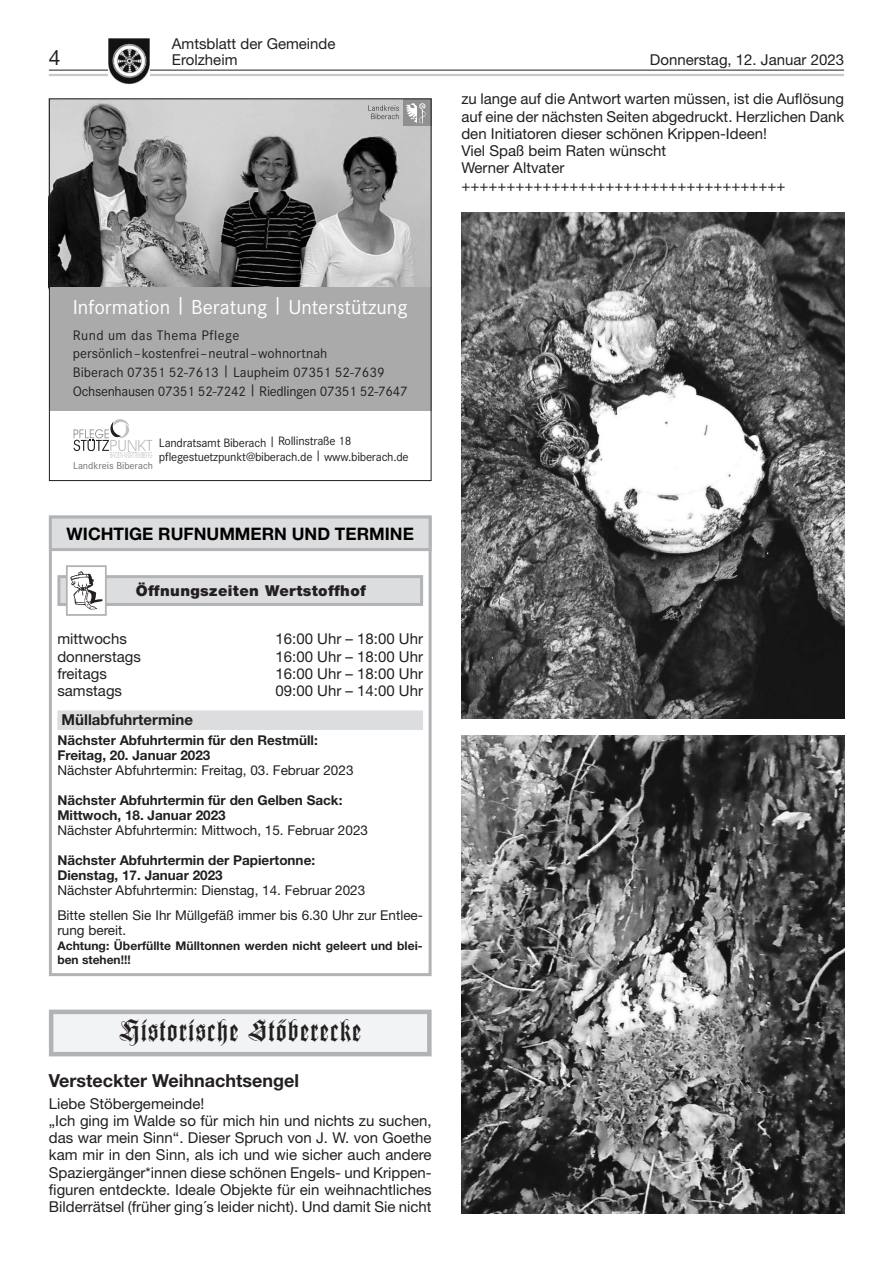
<style>
.page{position:relative;width:893px;height:1263px;background:#fff}
.page>*{position:absolute;margin:0;border:0;box-sizing:border-box;transform-origin:0 0}
.t1{font:30px "Wilhelm Klingspor Got LT Std";letter-spacing:.05em;color:#231f20}
.t2{font:21px "Helvetica Neue LT Std";color:#231f20}
.t3{font:20.85px "Corporate S";color:#fff}
.t4{font:700 18px "Helvetica Neue LT Std";color:#231f20}
.t5{font:700 17.25px "Helvetica Neue LT Std";color:#010101}
.t6{font:15px/17.2px "Helvetica Neue LT Std";color:#231f20}
.t7{font:900 15px "Helvetica Neue LT Std";letter-spacing:.025em;color:#231f20}
.t8{font:700 15px "Helvetica Neue LT Std";color:#231f20}
.t9{font:14.4px/18.6px "Corporate S";color:#231f20}
.t10{font:13.5px/24.3px "Helvetica Neue LT Std";color:#231f20}
.t11{font:700 13.5px/15px "Helvetica Neue LT Std";color:#231f20}
.t12{font:12.6px/13.8px "Corporate S";letter-spacing:-.02em;color:#231f20}
.t13{font:700 12px/14.2px "Helvetica Neue LT Std";letter-spacing:.005em;color:#231f20}
.t14{font:10.35px "Corporate S";color:#6f6f6f}
</style>
<div class="page">
<hr style="left:49px;top:74px;width:795px;height:2px;background:#c7c8ca">
<hr style="left:49px;top:70px;width:795px;height:1px;background:#231f20">
<img style="left:109px;top:38px;width:41px;height:46px">
<img style="left:51px;top:100px;width:379px;height:187px">
<div style="left:49px;top:287px;width:383px;height:194px;background:#aaa"></div>
<div style="left:49px;top:412px;width:383px;height:69px;background:#fff"></div>
<svg style="left:74px;top:419px;width:78px;height:39px"></svg>
<div style="left:403px;top:99px;width:29px;height:27px;background:#909090"></div>
<svg style="left:406px;top:103px;width:20px;height:21px"></svg>
<svg style="left:368px;top:105px;width:31px;height:14px"></svg>
<div style="left:49px;top:98px;width:383px;height:383px;border:1px solid #231f20"></div>
<div style="left:49px;top:516px;width:383px;height:460px;border:3px solid #b2b3b7"></div>
<div style="left:50px;top:517px;width:380px;height:33px;background:#dcdddf"></div>
<div style="left:49px;top:516px;width:383px;height:35px;border:3px solid #b2b3b7"></div>
<div style="left:57px;top:710px;width:366px;height:20px;background:#dcdddf"></div>
<div style="left:59px;top:577px;width:363px;height:27px;background:#dcdddf"></div>
<div style="left:57px;top:575px;width:366px;height:31px;border:3px solid #b2b3b7"></div>
<div style="left:67px;top:566px;width:39px;height:49px;background:#fff"></div>
<img style="left:70px;top:571px;width:32px;height:39px">
<div style="left:66px;top:565px;width:41px;height:51px;border:2px solid #b2b3b7"></div>
<svg style="left:49px;top:1010px;width:383px;height:46px"></svg>
<img style="left:461px;top:213px;width:383px;height:505px">
<img style="left:461px;top:735px;width:383px;height:478px">
<p class="t6" style="left:172px;top:35px;width:165px">Amtsblatt der Gemeinde</p>
<h2 class="t2" style="left:49px;top:45px;width:13px">4</h2>
<p class="t6" style="left:172px;top:51px;width:67px">Erolzheim</p>
<p class="t6" style="left:650px;top:51px;width:196px">Donnerstag, 12. Januar 2023</p>
<p class="t6" style="left:461px;top:90px;width:384px">zu lange auf die Antwort warten müssen, ist die Auflösung auf eine der nächsten Seiten abgedruckt. Herzlichen Dank den Initiatoren dieser schönen Krippen-Ideen!<br>Viel Spaß beim Raten wünscht<br>Werner Altvater ++++++++++++++++++++++++++++++++++++</p>
<h3 class="t3" style="left:73px;top:295px;width:336px">Information | Beratung | Unterstützung</h3>
<p class="t9" style="left:73px;top:326px;width:337px">Rund um das Thema Pflege persönlich–kostenfrei–neutral–wohnortnah<br>Biberach 07351 52-7613 | Laupheim 07351 52-7639<br>Ochsenhausen 07351 52-7242 | Riedlingen 07351 52-7647</p>
<p class="t12" style="left:159px;top:436px;width:251px">Landratsamt Biberach | Rollinstraße 18 pflegestuetzpunkt@biberach.de | www.biberach.de</p>
<p class="t14" style="left:73px;top:460px;width:81px">Landkreis Biberach</p>
<p class="t5" style="left:67px;top:523px;width:349px">WICHTIGE RUFNUMMERN UND TERMINE</p>
<p class="t7" style="left:136px;top:582px;width:232px">Öffnungszeiten Wertstoffhof</p>
<p class="t6" style="left:57px;top:630px;width:71px">mittwochs</p>
<p class="t6" style="left:276px;top:630px;width:149px">16:00 Uhr – 18:00 Uhr</p>
<p class="t6" style="left:57px;top:647px;width:85px">donnerstags</p>
<p class="t6" style="left:276px;top:647px;width:149px">16:00 Uhr – 18:00 Uhr</p>
<p class="t6" style="left:57px;top:665px;width:51px">freitags</p>
<p class="t6" style="left:276px;top:665px;width:149px">16:00 Uhr – 18:00 Uhr</p>
<p class="t6" style="left:57px;top:682px;width:66px">samstags</p>
<p class="t6" style="left:276px;top:682px;width:149px">09:00 Uhr – 14:00 Uhr</p>
<p class="t8" style="left:62px;top:711px;width:133px">Müllabfuhrtermine</p>
<p class="t11" style="left:57px;top:732px;width:262px">Nächster Abfuhrtermin für den Restmüll:<br>Freitag, 20. Januar 2023</p>
<p class="t10" style="left:57px;top:757px;width:298px">Nächster Abfuhrtermin: Freitag, 03. Februar 2023</p>
<p class="t11" style="left:57px;top:792px;width:286px">Nächster Abfuhrtermin für den Gelben Sack:<br>Mittwoch, 18. Januar 2023</p>
<p class="t10" style="left:57px;top:817px;width:312px">Nächster Abfuhrtermin: Mittwoch, 15. Februar 2023</p>
<p class="t11" style="left:57px;top:852px;width:259px">Nächster Abfuhrtermin der Papiertonne:<br>Dienstag, 17. Januar 2023</p>
<p class="t10" style="left:57px;top:878px;width:367px">Nächster Abfuhrtermin: Dienstag, 14. Februar 2023<br>Bitte stellen Sie Ihr Müllgefäß immer bis 6.30 Uhr zur Entlee-</p>
<p class="t10" style="left:57px;top:918px;width:70px">rung bereit.</p>
<p class="t13" style="left:57px;top:938px;width:367px">Achtung: Überfüllte Mülltonnen werden nicht geleert und blei&shy;ben stehen!!!</p>
<h1 class="t1" style="left:120px;top:1014px;width:243px">Historische Stöberecke</h1>
<p class="t4" style="left:49px;top:1069px;width:252px">Versteckter Weihnachtsengel</p>
<p class="t6" style="left:49px;top:1094px;width:384px">Liebe Stöbergemeinde!<br>„Ich ging im Walde so für mich hin und nichts zu suchen, das war mein Sinn“. Dieser Spruch von J. W. von Goethe kam mir in den Sinn, als ich und wie sicher auch andere Spaziergänger*innen diese schönen Engels- und Krippen&shy;figuren entdeckte. Ideale Objekte für ein weihnachtliches Bilderrätsel (früher ging´s leider nicht). Und damit Sie nicht</p>
</div>
